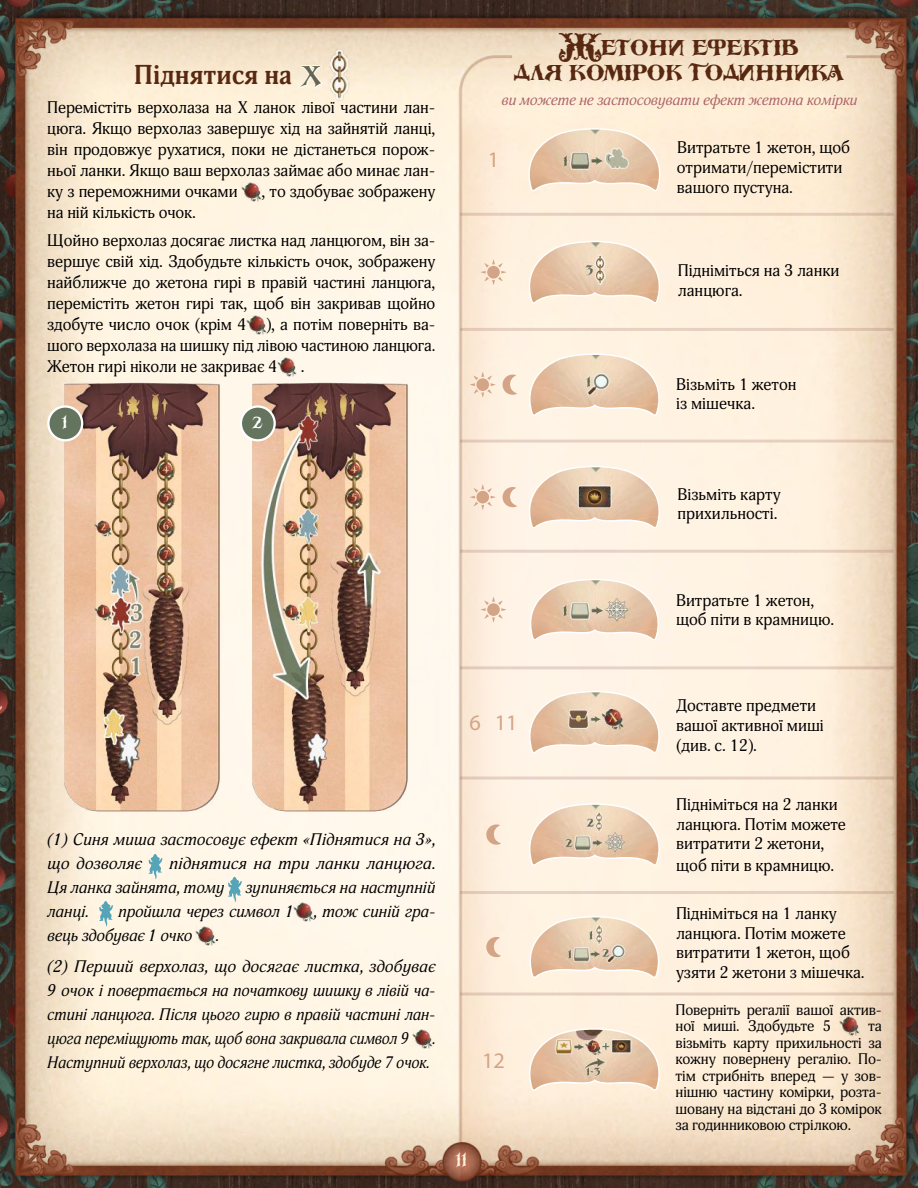
<style>
.page{position:relative;width:918px;height:1188px;background:#fff}
.page>*{position:absolute;margin:0;border:0;box-sizing:border-box;transform-origin:0 0}
.t1{font:700 30px/25.5px "LHF Folklore UA";color:#582811;text-align:center}
.t2{font:700 27px "Adonis";color:#582811}
.t3{font:24px "LHF Folklore";color:#feefd9}
.t4{font:22.5px "LHF Folklore";color:#fff}
.t5{font:22.2px "Myriad Pro";color:#d4a486}
.t6{font:16.5px/19.8px "Adonis";color:#000}
.t7{font:italic 16.5px/24px "Adonis";letter-spacing:-.01em;color:#000}
.t8{font:italic 16.5px "Adonis";letter-spacing:-.01em;color:#000;scale:.94 1}
.t9{font:italic 16.5px "Adonis";letter-spacing:-.01em;color:#000;scale:.92 1}
.t10{font:15px/16.5px "Adonis";letter-spacing:-.01em;color:#000}
.t11{font:italic 15px "Adonis";letter-spacing:-.01em;color:#ab6368}
.s1{font-family:"LHF Folklore";font-weight:400;font-size:37.8px;color:#fff}
</style>
<div class="page">
<img style="left:0;top:0;width:918px;height:1188px">
<svg style="left:519px;top:125px;width:148px;height:68px"></svg>
<svg style="left:481px;top:260px;width:25px;height:25px"></svg>
<div style="left:487px;top:266px;width:13px;height:13px;background:#d4a486;border-radius:50%"></div>
<svg style="left:520px;top:238px;width:146px;height:67px"></svg>
<svg style="left:470px;top:372px;width:25px;height:25px"></svg>
<div style="left:476px;top:378px;width:13px;height:13px;background:#d4a486;border-radius:50%"></div>
<svg style="left:502px;top:350px;width:164px;height:68px"></svg>
<svg style="left:470px;top:484px;width:25px;height:26px"></svg>
<div style="left:476px;top:491px;width:13px;height:12px;background:#d4a486;border-radius:50%"></div>
<svg style="left:502px;top:463px;width:164px;height:67px"></svg>
<svg style="left:521px;top:576px;width:144px;height:66px"></svg>
<svg style="left:481px;top:597px;width:25px;height:25px"></svg>
<div style="left:487px;top:603px;width:13px;height:13px;background:#d4a486;border-radius:50%"></div>
<svg style="left:520px;top:688px;width:146px;height:67px"></svg>
<svg style="left:520px;top:800px;width:146px;height:68px"></svg>
<svg style="left:486px;top:824px;width:15px;height:22px"></svg>
<svg style="left:521px;top:913px;width:144px;height:67px"></svg>
<svg style="left:486px;top:936px;width:15px;height:22px"></svg>
<img style="left:840px;top:1017px;width:19px;height:19px">
<svg style="left:520px;top:1025px;width:146px;height:68px"></svg>
<img style="left:329px;top:47px;width:20px;height:56px">
<img style="left:242px;top:183px;width:20px;height:19px">
<img style="left:246px;top:316px;width:20px;height:19px">
<img style="left:277px;top:358px;width:20px;height:15px">
<img style="left:58px;top:373px;width:164px;height:447px">
<img style="left:246px;top:373px;width:164px;height:447px">
<svg style="left:148px;top:854px;width:14px;height:25px"></svg>
<svg style="left:228px;top:877px;width:14px;height:25px"></svg>
<svg style="left:99px;top:901px;width:14px;height:25px"></svg>
<img style="left:294px;top:903px;width:20px;height:19px">
<img style="left:196px;top:927px;width:20px;height:19px">
<img style="left:412px;top:1030px;width:20px;height:18px">
<div style="left:48px;top:407px;width:34px;height:33px;background:#64745e;border-radius:50%"></div>
<div style="left:47px;top:405px;width:36px;height:36px;border:2px solid #fff;border-radius:50%"></div>
<div style="left:241px;top:407px;width:34px;height:33px;background:#64745e;border-radius:50%"></div>
<div style="left:240px;top:405px;width:36px;height:36px;border:2px solid #fff;border-radius:50%"></div>
<hr style="left:460px;top:213px;width:434px;height:3px;background:#814943">
<hr style="left:460px;top:328px;width:434px;height:3px;background:#814943">
<hr style="left:460px;top:440px;width:434px;height:3px;background:#814943">
<hr style="left:460px;top:550px;width:434px;height:3px;background:#814943">
<hr style="left:460px;top:666px;width:434px;height:3px;background:#814943">
<hr style="left:460px;top:777px;width:434px;height:3px;background:#814943">
<hr style="left:460px;top:891px;width:434px;height:3px;background:#814943">
<hr style="left:460px;top:993px;width:434px;height:3px;background:#814943">
<h2 class="t2" style="left:134px;top:59px;width:190px">Піднятися на <span class="s1">x</span></h2>
<p class="t6" style="left:47px;top:98px;width:390px;line-height:21px;text-align:justify">Перемістіть верхолаза на Х ланок лівої частини лан&shy;цюга. Якщо верхолаз завершує хід на зайнятій ланці, він продовжує рухатися, поки не дістанеться порож&shy;ньої ланки. Якщо ваш верхолаз займає або минає лан&shy;ку з переможними очками</p>
<p class="t6" style="left:262px;top:182px;width:175px">, то здобуває зображену</p>
<p class="t6" style="left:47px;top:199px;width:390px;line-height:27.8px">на ній кількість очок.<br>Щойно верхолаз досягає листка над ланцюгом, він за-</p>
<p class="t6" style="left:47px;top:252px;width:390px;line-height:21px;text-align:justify">вершує свій хід. Здобудьте кількість очок, зображену найближче до жетона гирі в правій частині ланцюга, перемістіть жетон гирі так, щоб він закривав щойно здобуте число очок (крім 4 ), а потім поверніть ва&shy;шого верхолаза на шишку під лівою частиною ланцюга.<br>Жетон гирі ніколи не закриває 4</p>
<p class="t6" style="left:301px;top:357px;width:5px">.</p>
<h3 class="t4" style="left:63px;top:406px;width:7px">1</h3>
<h3 class="t4" style="left:253px;top:406px;width:11px">2</h3>
<h1 class="t1" style="left:514px;top:31px;width:332px">Жетони ефектів<br>для комірок годинника</h1>
<p class="t11" style="left:502px;top:91px;width:357px">ви можете не застосовувати ефект жетона комірки</p>
<h3 class="t5" style="left:488px;top:146px;width:13px">1</h3>
<p class="t6" style="left:677px;top:138px;width:175px">Витратьте 1 жетон, щоб отримати/перемістити вашого пустуна.</p>
<p class="t6" style="left:678px;top:261px;width:163px">Підніміться на 3 ланки ланцюга.</p>
<p class="t6" style="left:676px;top:375px;width:122px">Візьміть 1 жетон із мішечка.</p>
<p class="t6" style="left:678px;top:484px;width:105px">Візьміть карту прихильності.</p>
<h3 class="t5" style="left:469px;top:708px;width:50px">6 11</h3>
<p class="t7" style="left:47px;top:828px;width:390px">(1) Синя миша застосовує ефект «Піднятися на 3», що дозволяє</p>
<p class="t7" style="left:47px;top:852px;width:390px;text-indent:122px">піднятися на три ланки ланцюга.<br>Ця ланка зайнята, тому</p>
<p class="t7" style="left:245px;top:876px;width:191px">зупиняється на наступній</p>
<p class="t7" style="left:47px;top:900px;width:390px;text-indent:71px">пройшла через символ 1 , тож синій гра&shy;вець здобуває 1 очко</p>
<p class="t7" style="left:47px;top:900px;width:43px">ланці.</p>
<p class="t7" style="left:47px;top:921px;width:390px;line-height:30.8px;text-indent:168px">.<br>(2) Перший верхолаз, що досягає листка, здобуває</p>
<p class="t7" style="left:47px;top:979px;width:390px;text-align:justify">9 очок і повертається на початкову шишку в лівій ча&shy;стині ланцюга. Після цього гирю в правій частині лан&shy;цюга переміщують так, щоб вона закривала символ 9</p>
<p class="t9" style="left:432px;top:1029px;width:5px">.</p>
<p class="t8" style="left:47px;top:1053px;width:408px">Наступний верхолаз, що досягне листка, здобуде 7 очок.</p>
<h3 class="t5" style="left:482px;top:1046px;width:24px">12</h3>
<h3 class="t3" style="left:456px;top:1141px;width:13px">11</h3>
<p class="t6" style="left:676px;top:590px;width:160px">Витратьте 1 жетон, щоб піти в крамницю.</p>
<p class="t6" style="left:676px;top:696px;width:149px">Доставте предмети вашої активної миші (див. с. 12).</p>
<p class="t6" style="left:676px;top:795px;width:171px">Підніміться на 2 ланки ланцюга. Потім можете витратити 2 жетони,</p>
<p class="t6" style="left:676px;top:856px;width:160px">щоб піти в крамницю.</p>
<p class="t6" style="left:676px;top:904px;width:190px">Підніміться на 1 ланку ланцюга. Потім можете витратити 1 жетон, щоб узяти 2 жетони з мішечка.</p>
<p class="t10" style="left:676px;top:1002px;width:208px">Поверніть регалії вашої актив&shy;ної миші. Здобудьте 5</p>
<p class="t10" style="left:676px;top:1019px;width:208px;text-align:justify;text-indent:192px">та візьміть карту прихильності за кожну повернену регалію. По&shy;тім стрибніть вперед — у зов&shy;нішню частину комірки, розта&shy;шовану на відстані до 3 комірок за годинниковою стрілкою.</p>
</div>
